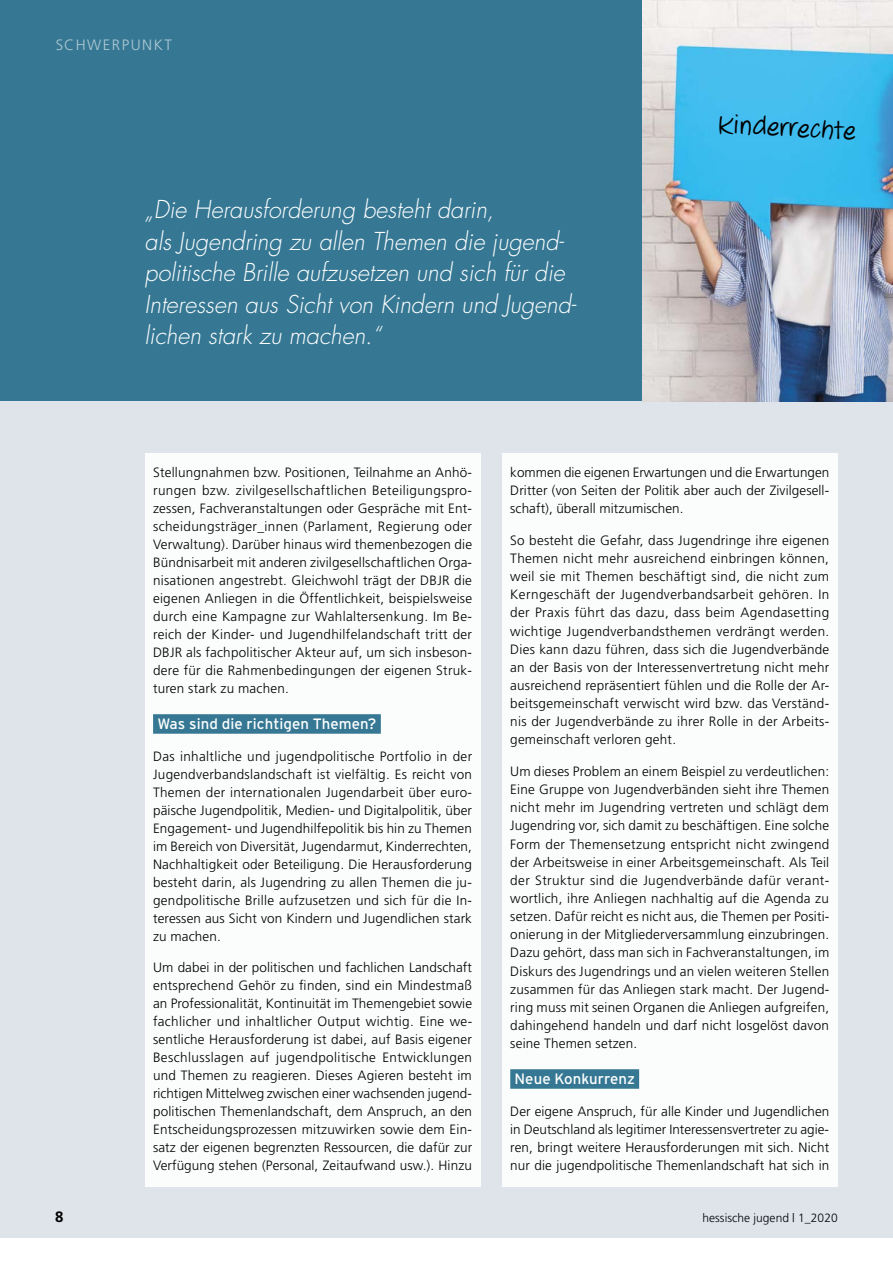
<style>
.page{position:relative;width:893px;height:1263px;background:#fff}
.page>*{position:absolute;margin:0;border:0;box-sizing:border-box;transform-origin:0 0}
.t1{font:27px "Josh Handwriting";color:#000}
.t2{font:italic 300 24px/31.5px "Futura";color:#fff}
.t3{font:15px "Interstate";letter-spacing:.005em;color:#fff}
.t4{font:300 15px "Frutiger";letter-spacing:.1em;color:#fff}
.t5{font:700 15px "Frutiger";color:#000}
.t6{font:300 13.5px/18px "Frutiger";letter-spacing:.01em;color:#000;text-align:justify}
.t7{font:300 12px "Frutiger";letter-spacing:.005em;color:#000}
</style>
<div class="page">
<div style="left:0;top:0;width:893px;height:1237px;background:#dfe4eb"></div>
<div style="left:0;top:0;width:893px;height:400px;background:#367894"></div>
<div style="left:145px;top:453px;width:335px;height:733px;background:#fff"></div>
<div style="left:153px;top:714px;width:228px;height:20px;background:#367894"></div>
<div style="left:502px;top:453px;width:336px;height:733px;background:#fff"></div>
<div style="left:510px;top:1069px;width:129px;height:20px;background:#367894"></div>
<img style="left:642px;top:0;width:251px;height:401px">
<p class="t4" style="left:55px;top:36px;width:118px">SCHWERPUNKT</p>
<h2 class="t2" style="left:145px;top:194px;width:434px">„Die Herausforderung besteht darin,<br>als Jugendring zu allen Themen die jugend&shy;politische Brille aufzusetzen und sich für die Interessen aus Sicht von Kindern und Jugend&shy;lichen stark zu machen.“</h2>
<h1 class="t1" style="left:718px;top:110px;width:140px;rotate:3deg">Kinderrechte</h1>
<p class="t6" style="left:153px;top:463px;width:321px">Stellungnahmen bzw. Positionen, Teilnahme an Anhö&shy;rungen bzw. zivilgesellschaftlichen Beteiligungspro&shy;zessen, Fachveranstaltungen oder Gespräche mit Ent&shy;scheidungsträger_innen (Parlament, Regierung oder Verwaltung). Darüber hinaus wird themenbezogen die Bündnisarbeit mit anderen zivilgesellschaftlichen Orga&shy;nisationen angestrebt. Gleichwohl trägt der DBJR die eigenen Anliegen in die Öffentlichkeit, beispielsweise durch eine Kampagne zur Wahlaltersenkung. Im Be&shy;reich der Kinder- und Jugendhilfelandschaft tritt der DBJR als fachpolitischer Akteur auf, um sich insbeson&shy;dere für die Rahmenbedingungen der eigenen Struk&shy;turen stark zu machen.</p>
<p class="t3" style="left:157px;top:715px;width:221px">Was sind die richtigen Themen?</p>
<p class="t6" style="left:153px;top:747px;width:321px">Das inhaltliche und jugendpolitische Portfolio in der Jugendverbandslandschaft ist vielfältig. Es reicht von Themen der internationalen Jugendarbeit über euro&shy;päische Jugendpolitik, Medien- und Digitalpolitik, über Engagement- und Jugendhilfepolitik bis hin zu Themen im Bereich von Diversität, Jugendarmut, Kinderrechten, Nachhaltigkeit oder Beteiligung. Die Herausforderung besteht darin, als Jugendring zu allen Themen die ju&shy;gendpolitische Brille aufzusetzen und sich für die In&shy;teressen aus Sicht von Kindern und Jugendlichen stark zu machen.</p>
<p class="t6" style="left:153px;top:958px;width:321px">Um dabei in der politischen und fachlichen Landschaft entsprechend Gehör zu finden, sind ein Mindestmaß an Professionalität, Kontinuität im Themengebiet sowie fachlicher und inhaltlicher Output wichtig. Eine we&shy;sentliche Herausforderung ist dabei, auf Basis eigener Beschlusslagen auf jugendpolitische Entwicklungen und Themen zu reagieren. Dieses Agieren besteht im richtigen Mittelweg zwischen einer wachsenden jugend&shy;politischen Themenlandschaft, dem Anspruch, an den Entscheidungsprozessen mitzuwirken sowie dem Ein&shy;satz der eigenen begrenzten Ressourcen, die dafür zur Verfügung stehen (Personal, Zeitaufwand usw.). Hinzu</p>
<p class="t6" style="left:510px;top:463px;width:320px">kommen die eigenen Erwartungen und die Erwartungen Dritter (von Seiten der Politik aber auch der Zivilgesell&shy;schaft), überall mitzumischen.</p>
<p class="t6" style="left:510px;top:531px;width:321px">So besteht die Gefahr, dass Jugendringe ihre eigenen Themen nicht mehr ausreichend einbringen können, weil sie mit Themen beschäftigt sind, die nicht zum Kerngeschäft der Jugendverbandsarbeit gehören. In der Praxis führt das dazu, dass beim Agendasetting wichtige Jugendverbandsthemen verdrängt werden.<br>Dies kann dazu führen, dass sich die Jugendverbände an der Basis von der Interessenvertretung nicht mehr ausreichend repräsentiert fühlen und die Rolle der Ar&shy;beitsgemeinschaft verwischt wird bzw. das Verständ&shy;nis der Jugendverbände zu ihrer Rolle in der Arbeits&shy;gemeinschaft verloren geht.</p>
<p class="t6" style="left:510px;top:762px;width:321px">Um dieses Problem an einem Beispiel zu verdeutlichen:<br>Eine Gruppe von Jugendverbänden sieht ihre Themen nicht mehr im Jugendring vertreten und schlägt dem Jugendring vor, sich damit zu beschäftigen. Eine solche Form der Themensetzung entspricht nicht zwingend der Arbeitsweise in einer Arbeitsgemeinschaft. Als Teil der Struktur sind die Jugendverbände dafür verant&shy;wortlich, ihre Anliegen nachhaltig auf die Agenda zu setzen. Dafür reicht es nicht aus, die Themen per Positi&shy;onierung in der Mitgliederversammlung einzubringen.<br>Dazu gehört, dass man sich in Fachveranstaltungen, im Diskurs des Jugendrings und an vielen weiteren Stellen zusammen für das Anliegen stark macht. Der Jugend&shy;ring muss mit seinen Organen die Anliegen aufgreifen, dahingehend handeln und darf nicht losgelöst davon seine Themen setzen.</p>
<p class="t3" style="left:514px;top:1070px;width:122px">Neue Konkurrenz</p>
<p class="t6" style="left:510px;top:1102px;width:321px">Der eigene Anspruch, für alle Kinder und Jugendlichen in Deutschland als legitimer Interessensvertreter zu agie&shy;ren, bringt weitere Herausforderungen mit sich. Nicht nur die jugendpolitische Themenlandschaft hat sich in</p>
<p class="t5" style="left:55px;top:1207px;width:10px">8</p>
<p class="t7" style="left:702px;top:1211px;width:137px">hessische jugend | 1_2020</p>
</div>
